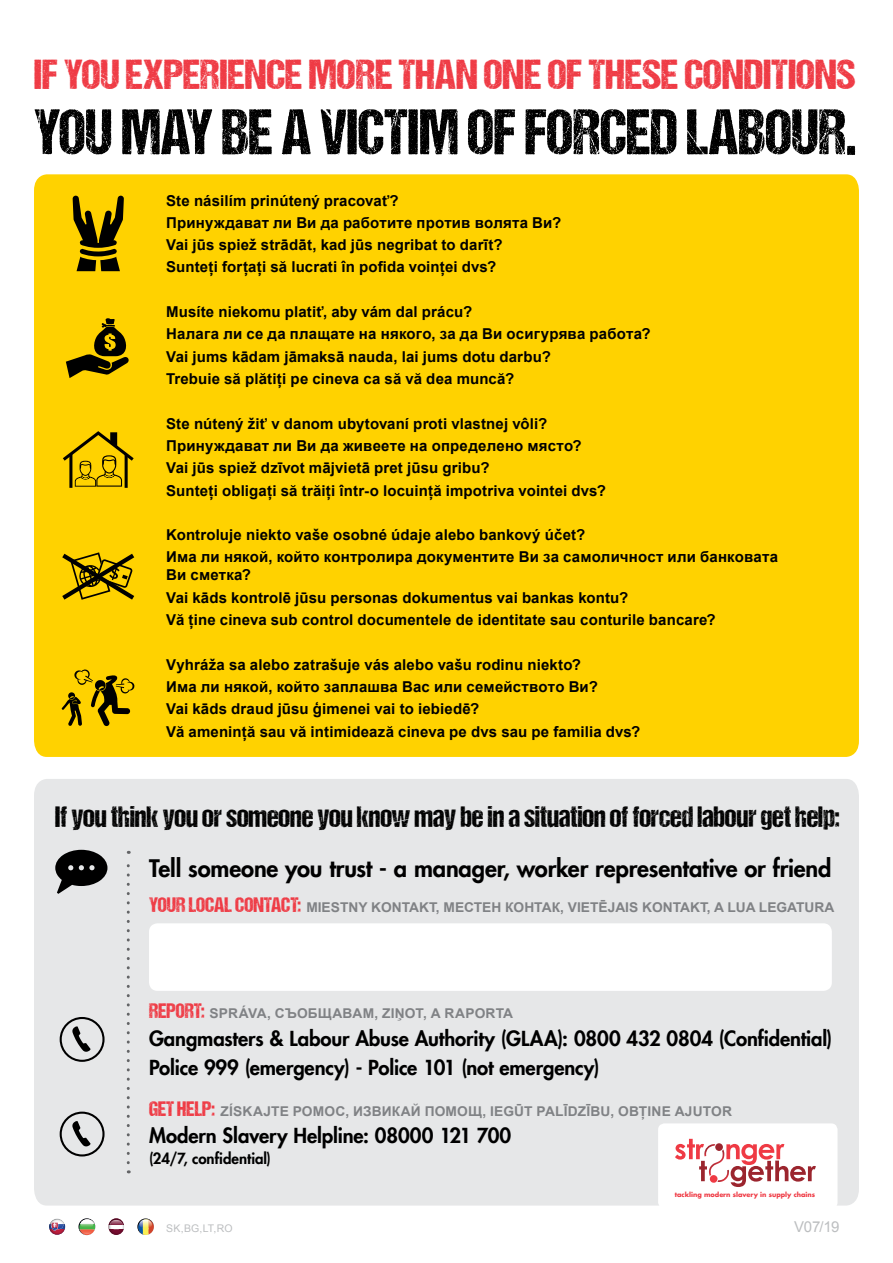
<style>
.page{position:relative;width:893px;height:1263px;background:#fff}
.page>*{position:absolute;margin:0;border:0;box-sizing:border-box;transform-origin:0 0}
.t1{font:64.5px "DCC Ash";letter-spacing:-.005em;color:#000}
.t2{font:42.15px "DCC Ash";color:#ef3a44;scale:1.05 1}
.t3{font:29.55px "DCC Ash";letter-spacing:-.005em;color:#000}
.t4{font:800 23.7px "Futura LT";letter-spacing:-.005em;color:#000}
.t5{font:800 20.25px "Futura LT";letter-spacing:-.005em;color:#000}
.Bullett{font:700 15px/18px "Arial";letter-spacing:.01em;color:#000}
.t6{font:800 15px "Futura LT";color:#000}
.t7{font:15px "Arial";color:#bcbec0}
.t8{font:700 13.5px "Arial";color:#808285}
.t9{font:10.5px "Arial";letter-spacing:.01em;color:#bcbec0}
.t10{font:700 6.45px "Futura LT";color:#ef3a44}
.s1{font-family:"DCC Ash";font-weight:400;font-size:21px;color:#ef3a44}
</style>
<div class="page">
<div style="left:34px;top:174px;width:825px;height:583px;background:#ffd200"></div>
<svg style="left:66px;top:318px;width:65px;height:60px"></svg>
<svg style="left:73px;top:196px;width:51px;height:75px"></svg>
<svg style="left:62px;top:552px;width:72px;height:48px"></svg>
<hr style="left:69px;top:454px;width:3px;height:34px;background:#000">
<hr style="left:125px;top:454px;width:3px;height:34px;background:#000">
<svg style="left:62px;top:431px;width:73px;height:56px"></svg>
<svg style="left:62px;top:669px;width:73px;height:57px"></svg>
<div style="left:34px;top:779px;width:825px;height:426px;background:#e6e7e8"></div>
<svg style="left:127px;top:851px;width:3px;height:312px"></svg>
<svg style="left:55px;top:850px;width:52px;height:44px"></svg>
<svg style="left:78px;top:1218px;width:17px;height:17px"></svg>
<svg style="left:49px;top:1220px;width:16px;height:15px"></svg>
<svg style="left:137px;top:1218px;width:17px;height:17px"></svg>
<svg style="left:108px;top:1218px;width:16px;height:17px"></svg>
<svg style="left:110px;top:1220px;width:12px;height:10px"></svg>
<div style="left:658px;top:1123px;width:179px;height:85px;background:#fff;border-radius:6px"></div>
<svg style="left:675px;top:1139px;width:141px;height:48px"></svg>
<svg style="left:71px;top:1120px;width:20px;height:29px"></svg>
<div style="left:60px;top:1111px;width:45px;height:45px;border:2px solid #000;border-radius:50%"></div>
<svg style="left:71px;top:1025px;width:20px;height:29px"></svg>
<div style="left:60px;top:1017px;width:45px;height:45px;border:2px solid #000;border-radius:50%"></div>
<div style="left:149px;top:923px;width:683px;height:68px;background:#fff;border-radius:9px"></div>
<p class="t2" style="left:34px;top:52px;width:784px">IF YOU EXPERIENCE MORE THAN ONE OF THESE CONDITIONS</p>
<p class="t1" style="left:34px;top:97px;width:823px">YOU MAY BE A VICTIM OF FORCED LABOUR.</p>
<p class="Bullett" style="left:166px;top:192px;width:234px">Ste násilím prinútený pracovať?</p>
<p class="Bullett" style="left:166px;top:214px;width:397px">Принуждават ли Ви да работите против волята Ви?</p>
<p class="Bullett" style="left:166px;top:236px;width:338px">Vai jūs spiež strādāt, kad jūs negribat to darīt?</p>
<p class="Bullett" style="left:166px;top:259px;width:332px">Sunteți forțați să lucrati în pofida voinței dvs?</p>
<p class="Bullett" style="left:166px;top:303px;width:308px">Musíte niekomu platiť, aby vám dal prácu?</p>
<p class="Bullett" style="left:166px;top:325px;width:486px">Налага ли се да плащате на някого, за да Ви осигурява работа?</p>
<p class="Bullett" style="left:166px;top:348px;width:386px">Vai jums kādam jāmaksā nauda, lai jums dotu darbu?</p>
<p class="Bullett" style="left:166px;top:370px;width:349px">Trebuie să plătiți pe cineva ca să vă dea muncă?</p>
<p class="Bullett" style="left:166px;top:415px;width:382px">Ste nútený žiť v danom ubytovaní proti vlastnej vôli?</p>
<p class="Bullett" style="left:166px;top:437px;width:417px">Принуждават ли Ви да живеете на определено място?</p>
<p class="Bullett" style="left:166px;top:459px;width:325px">Vai jūs spiež dzīvot mājvietā pret jūsu gribu?</p>
<p class="Bullett" style="left:166px;top:482px;width:441px">Sunteți obligați să trăiți într-o locuință impotriva vointei dvs?</p>
<p class="Bullett" style="left:166px;top:526px;width:421px">Kontroluje niekto vaše osobné údaje alebo bankový účet?</p>
<p class="Bullett" style="left:166px;top:549px;width:613px">Има ли някой, който контролира документите Ви за самоличност или банковата<br>Ви сметка?</p>
<p class="Bullett" style="left:166px;top:589px;width:464px">Vai kāds kontrolē jūsu personas dokumentus vai bankas kontu?</p>
<p class="Bullett" style="left:166px;top:611px;width:551px">Vă ține cineva sub control documentele de identitate sau conturile bancare?</p>
<p class="Bullett" style="left:166px;top:656px;width:416px">Vyhráža sa alebo zatrašuje vás alebo vašu rodinu niekto?</p>
<p class="Bullett" style="left:166px;top:678px;width:433px">Има ли някой, който заплашва Вас или семейството Ви?</p>
<p class="Bullett" style="left:166px;top:700px;width:315px">Vai kāds draud jūsu ģimenei vai to iebiedē?</p>
<p class="Bullett" style="left:166px;top:723px;width:476px">Vă amenință sau vă intimidează cineva pe dvs sau pe familia dvs?</p>
<p class="t3" style="left:55px;top:801px;width:786px">If you think you or someone you know may be in a situation of forced labour get help:</p>
<p class="t4" style="left:149px;top:853px;width:684px">Tell someone you trust - a manager, worker representative or friend</p>
<p class="t8" style="left:149px;top:898px;width:687px"><span class="s1">YOUR LOCAL CONTACT:</span> MIESTNY KONTAKT, МЕСТЕН КОНТАК, VIETĒJAIS KONTAKT, A LUA LEGATURA</p>
<p class="t8" style="left:149px;top:1004px;width:366px"><span class="s1">REPORT:</span> SPRÁVA, СЪОБЩАВАМ, ZIŅOT, A RAPORTA</p>
<p class="t5" style="left:149px;top:1025px;width:685px">Gangmasters &amp; Labour Abuse Authority (GLAA): 0800 432 0804 (Confidential)</p>
<p class="t5" style="left:149px;top:1053px;width:452px">Police 999 (emergency) - Police 101 (not emergency)</p>
<p class="t8" style="left:149px;top:1102px;width:584px"><span class="s1">GET HELP:</span> ZÍSKAJTE POMOC, ИЗВИКАЙ ПОМОЩ, IEGŪT PALĪDZĪBU, OBȚINE AJUTOR</p>
<p class="t5" style="left:149px;top:1122px;width:364px">Modern Slavery Helpline: 08000 121 700</p>
<p class="t6" style="left:149px;top:1148px;width:123px">(24/7, confidential)</p>
<p class="t10" style="left:675px;top:1190px;width:142px">tackling modern slavery in supply chains</p>
<p class="t9" style="left:166px;top:1221px;width:68px">SK,BG,LT,RO</p>
<p class="t7" style="left:794px;top:1217px;width:47px">V07/19</p>
</div>
